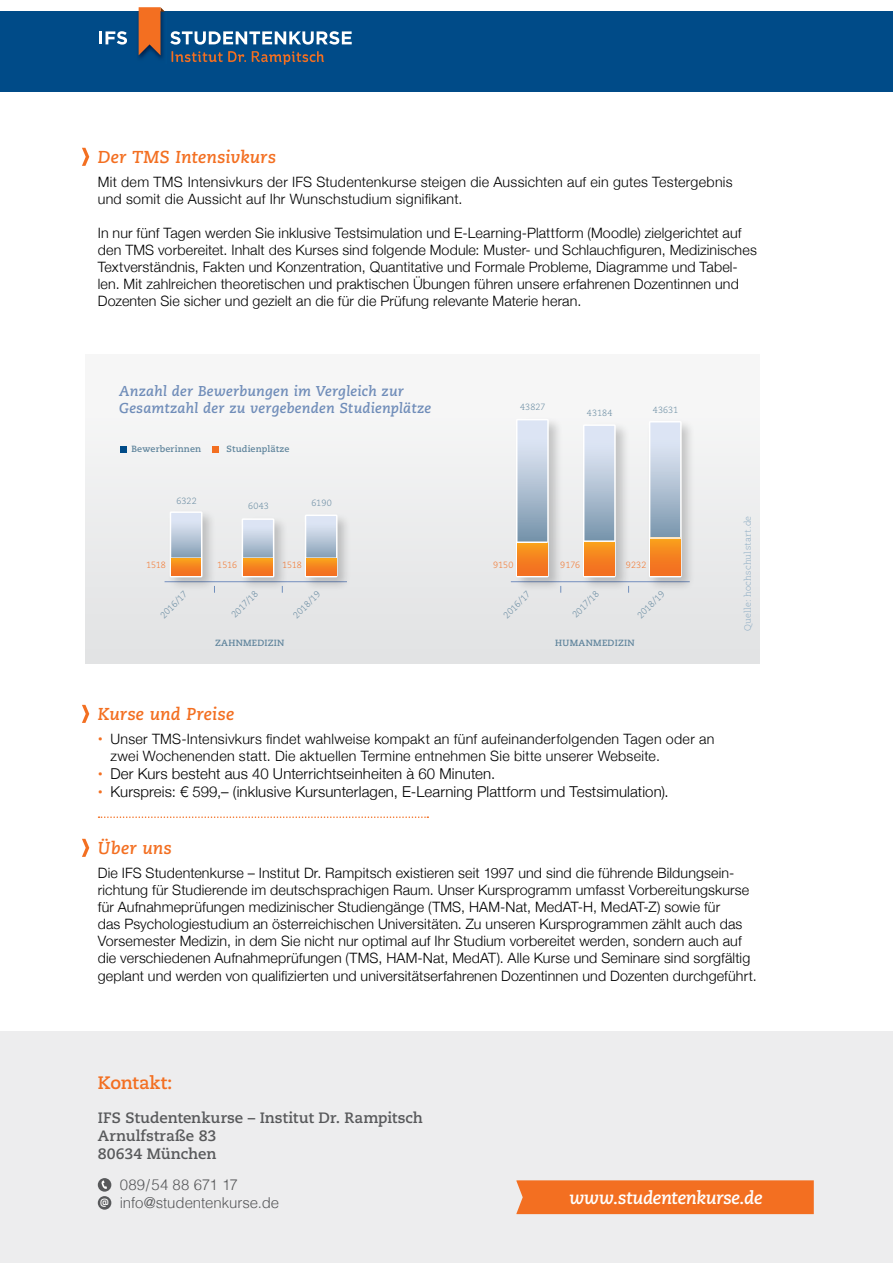
<style>
.page{position:relative;width:893px;height:1263px;background:#fff}
.page>*{position:absolute;margin:0;border:0;box-sizing:border-box;transform-origin:0 0}
.t1{font:italic 700 18px "Caecilia LT Std";letter-spacing:-.025em;color:#fff}
.t2{font:700 18px "Caecilia LT Std";letter-spacing:-.005em;color:#f36f21}
.t3{font:italic 700 17.25px "Caecilia LT Std";letter-spacing:.01em;color:#f36f21}
.t4{font:300 15px "Helvetica Neue";letter-spacing:.005em;color:#000}
.t5{font:700 15px/18px "Caecilia LT Std";color:#58595b}
.t6{font:300 15px/18px "Helvetica";letter-spacing:-.005em;color:#58595b}
.t7{font:300 14.25px/17.1px "Helvetica Neue";letter-spacing:.01em;color:#000}
.t8{font:italic 700 14.25px/17.1px "Caecilia LT Std";letter-spacing:.015em;color:#708db9}
.t9{font:300 9px "Caecilia LT Std";letter-spacing:.015em;color:#5f849c}
.t10{font:700 9px "Caecilia LT Std";letter-spacing:.02em;color:#5f849c}
.t11{font:300 9px "Caecilia LT Std";letter-spacing:.025em;color:#8aaac2}
.t12{font:300 9px "Caecilia LT Std";letter-spacing:.01em;color:#f36f21}
.s1{font-weight:400;color:#f36f21}
.s2{font-weight:400;font-size:14.25px;color:#f36f21}
</style>
<div class="page">
<div style="left:0;top:1032px;width:893px;height:231px;background:#ededee"></div>
<div style="left:0;top:11px;width:893px;height:81px;background:#004b88"></div>
<svg style="left:82px;top:148px;width:7px;height:18px"></svg>
<svg style="left:82px;top:705px;width:7px;height:18px"></svg>
<svg style="left:82px;top:839px;width:7px;height:18px"></svg>
<div style="left:98px;top:1178px;width:13px;height:14px;background:#58595b;border-radius:50%"></div>
<svg style="left:101px;top:1180px;width:6px;height:9px"></svg>
<div style="left:98px;top:1196px;width:13px;height:14px;background:#58595b;border-radius:50%"></div>
<div style="left:516px;top:1180px;width:298px;height:34px;background:#f36f21"></div>
<div style="left:86px;top:354px;width:674px;height:309px;background:#eeefef"></div>
<svg style="left:99px;top:816px;width:329px;height:2px"></svg>
<hr style="left:165px;top:581px;width:182px;height:1px;background:#879ec5">
<div style="left:167px;top:509px;width:50px;height:83px;background:#000;opacity:.2"></div>
<svg style="left:173px;top:514px;width:26px;height:43px"></svg>
<div style="left:170px;top:511px;width:32px;height:66px;border:2px solid #fff"></div>
<div style="left:239px;top:516px;width:49px;height:75px;background:#000;opacity:.2"></div>
<svg style="left:245px;top:521px;width:26px;height:36px"></svg>
<div style="left:242px;top:518px;width:32px;height:59px;border:2px solid #fff"></div>
<div style="left:302px;top:512px;width:50px;height:80px;background:#000;opacity:.2"></div>
<svg style="left:308px;top:517px;width:27px;height:40px"></svg>
<div style="left:305px;top:514px;width:33px;height:63px;border:2px solid #fff"></div>
<hr style="left:171px;top:557px;width:31px;height:2px;background:#fff">
<hr style="left:242px;top:557px;width:31px;height:2px;background:#fff">
<hr style="left:306px;top:557px;width:30px;height:2px;background:#fff">
<hr style="left:511px;top:581px;width:179px;height:1px;background:#879ec5">
<div style="left:513px;top:416px;width:50px;height:176px;background:#000;opacity:.2"></div>
<svg style="left:519px;top:422px;width:27px;height:119px;background:#b2c3d5"></svg>
<div style="left:516px;top:419px;width:33px;height:158px;border:2px solid #fff"></div>
<div style="left:580px;top:422px;width:50px;height:170px;background:#000;opacity:.2"></div>
<svg style="left:586px;top:427px;width:27px;height:113px;background:#b4c4d6"></svg>
<div style="left:583px;top:424px;width:33px;height:153px;border:2px solid #fff"></div>
<div style="left:646px;top:418px;width:50px;height:174px;background:#000;opacity:.2"></div>
<svg style="left:652px;top:424px;width:27px;height:113px;background:#b5c5d7"></svg>
<div style="left:649px;top:421px;width:33px;height:156px;border:2px solid #fff"></div>
<div style="left:120px;top:446px;width:7px;height:6px;background:#004b88"></div>
<svg style="left:212px;top:446px;width:6px;height:6px"></svg>
<svg style="left:171px;top:559px;width:30px;height:17px"></svg>
<div style="left:517px;top:542px;width:30px;height:34px;background:linear-gradient(to bottom,#f99f1c,#f26a22)"></div>
<svg style="left:584px;top:542px;width:30px;height:34px"></svg>
<div style="left:650px;top:538px;width:30px;height:38px;background:linear-gradient(to bottom,#f99e1c,#f26a22)"></div>
<svg style="left:243px;top:559px;width:30px;height:17px"></svg>
<svg style="left:306px;top:559px;width:30px;height:17px"></svg>
<hr style="left:516px;top:541px;width:32px;height:2px;background:#fff">
<hr style="left:650px;top:537px;width:31px;height:2px;background:#fff">
<hr style="left:584px;top:540px;width:31px;height:2px;background:#fff">
<img style="left:138px;top:12px;width:1px;height:46px">
<svg style="left:99px;top:31px;width:28px;height:14px"></svg>
<svg style="left:139px;top:7px;width:213px;height:58px"></svg>
<p class="t3" style="left:98px;top:147px;width:180px">Der TMS Intensivkurs</p>
<p class="t7" style="left:98px;top:172px;width:636px">Mit dem TMS Intensivkurs der IFS Studentenkurse steigen die Aussichten auf ein gutes Testergebnis und somit die Aussicht auf Ihr Wunschstudium signifikant.</p>
<p class="t7" style="left:98px;top:223px;width:661px">In nur fünf Tagen werden Sie inklusive Testsimulation und E-Learning-Plattform (Moodle) zielgerichtet auf den TMS vorbereitet. Inhalt des Kurses sind folgende Module: Muster- und Schlauchfiguren, Medizinisches Textverständnis, Fakten und Konzentration, Quantitative und Formale Probleme, Diagramme und Tabel&shy;len. Mit zahlreichen theoretischen und praktischen Übungen führen unsere erfahrenen Dozentinnen und Dozenten Sie sicher und gezielt an die für die Prüfung relevante Materie heran.</p>
<p class="t8" style="left:119px;top:383px;width:314px">Anzahl der Bewerbungen im Vergleich zur<br>Gesamtzahl der zu vergebenden Studienplätze</p>
<p class="t10" style="left:131px;top:444px;width:71px">Bewerberinnen</p>
<p class="t10" style="left:227px;top:444px;width:64px">Studienplätze</p>
<p class="t9" style="left:176px;top:496px;width:22px">6322</p>
<p class="t9" style="left:248px;top:501px;width:22px">6043</p>
<p class="t9" style="left:311px;top:498px;width:22px">6190</p>
<p class="t12" style="left:146px;top:560px;width:21px">1518</p>
<p class="t12" style="left:217px;top:560px;width:21px">1516</p>
<p class="t12" style="left:282px;top:560px;width:21px">1518</p>
<p class="t9" style="left:158px;top:613px;width:35px;rotate:-45deg">2016/17</p>
<p class="t9" style="left:229px;top:612px;width:35px;rotate:-45deg">2017/18</p>
<p class="t9" style="left:291px;top:613px;width:36px;rotate:-45deg">2018/19</p>
<p class="t10" style="left:215px;top:638px;width:49px">Zahnmedizi</p>
<p class="t10" style="left:277px;top:638px;width:9px">n</p>
<p class="t9" style="left:520px;top:401px;width:27px">43827</p>
<p class="t9" style="left:587px;top:408px;width:27px">43184</p>
<p class="t9" style="left:653px;top:404px;width:27px">43631</p>
<p class="t12" style="left:493px;top:560px;width:22px">9150</p>
<p class="t12" style="left:560px;top:560px;width:21px">9176</p>
<p class="t12" style="left:626px;top:560px;width:22px">9232</p>
<p class="t9" style="left:501px;top:613px;width:35px;rotate:-45deg">2016/17</p>
<p class="t9" style="left:570px;top:612px;width:35px;rotate:-45deg">2017/18</p>
<p class="t9" style="left:635px;top:613px;width:36px;rotate:-45deg">2018/19</p>
<p class="t10" style="left:555px;top:638px;width:59px">Humanmedizi</p>
<p class="t10" style="left:627px;top:638px;width:9px">n</p>
<p class="t11" style="left:743px;top:631px;width:116px;rotate:-90deg">Quelle: hochschulstart.de</p>
<p class="t3" style="left:98px;top:704px;width:138px">Kurse und Preise</p>
<p class="t7" style="left:111px;top:729px;width:605px;text-indent:-13px"><span class="s1">•</span> Unser TMS-Intensivkurs findet wahlweise kompakt an fünf aufeinanderfolgenden Tagen oder an zwei Wochenenden statt. Die aktuellen Termine entnehmen Sie bitte unserer Webseite.</p>
<p class="t4" style="left:98px;top:761px;width:399px"><span class="s2">•</span> Der Kurs besteht aus 40 Unterrichtseinheiten à 60 Minuten.</p>
<p class="t4" style="left:98px;top:779px;width:572px"><span class="s2">•</span> Kurspreis: € 599,– (inklusive Kursunterlagen, E-Learning Plattform und Testsimulation).</p>
<p class="t3" style="left:98px;top:838px;width:76px">Über uns</p>
<p class="t7" style="left:98px;top:863px;width:660px">Die IFS Studentenkurse – Institut Dr. Rampitsch existieren seit 1997 und sind die führende Bildungsein&shy;richtung für Studierende im deutschsprachigen Raum. Unser Kursprogramm umfasst Vorbereitungskurse für Aufnahmeprüfungen medizinischer Studiengänge (TMS, HAM-Nat, MedAT-H, MedAT-Z) sowie für<br>das Psychologiestudium an österreichischen Universitäten. Zu unseren Kursprogrammen zählt auch das Vorsemester Medizin, in dem Sie nicht nur optimal auf Ihr Studium vorbereitet werden, sondern auch auf die verschiedenen Aufnahmeprüfungen (TMS, HAM-Nat, MedAT). Alle Kurse und Seminare sind sorgfältig geplant und werden von qualifizierten und universitätserfahrenen Dozentinnen und Dozenten durchgeführt.</p>
<p class="t2" style="left:98px;top:1072px;width:76px">Kontakt:</p>
<p class="t5" style="left:98px;top:1109px;width:327px">IFS Studentenkurse – Institut Dr. Rampitsch<br>Arnulfstraße 83<br>80634 München</p>
<p class="t6" style="left:100px;top:1175px;width:180px;text-indent:20px">089/54 88 671 17<br><sup>@</sup> info@studentenkurse.de</p>
<p class="t1" style="left:569px;top:1187px;width:195px">www.studentenkurse.de</p>
</div>
